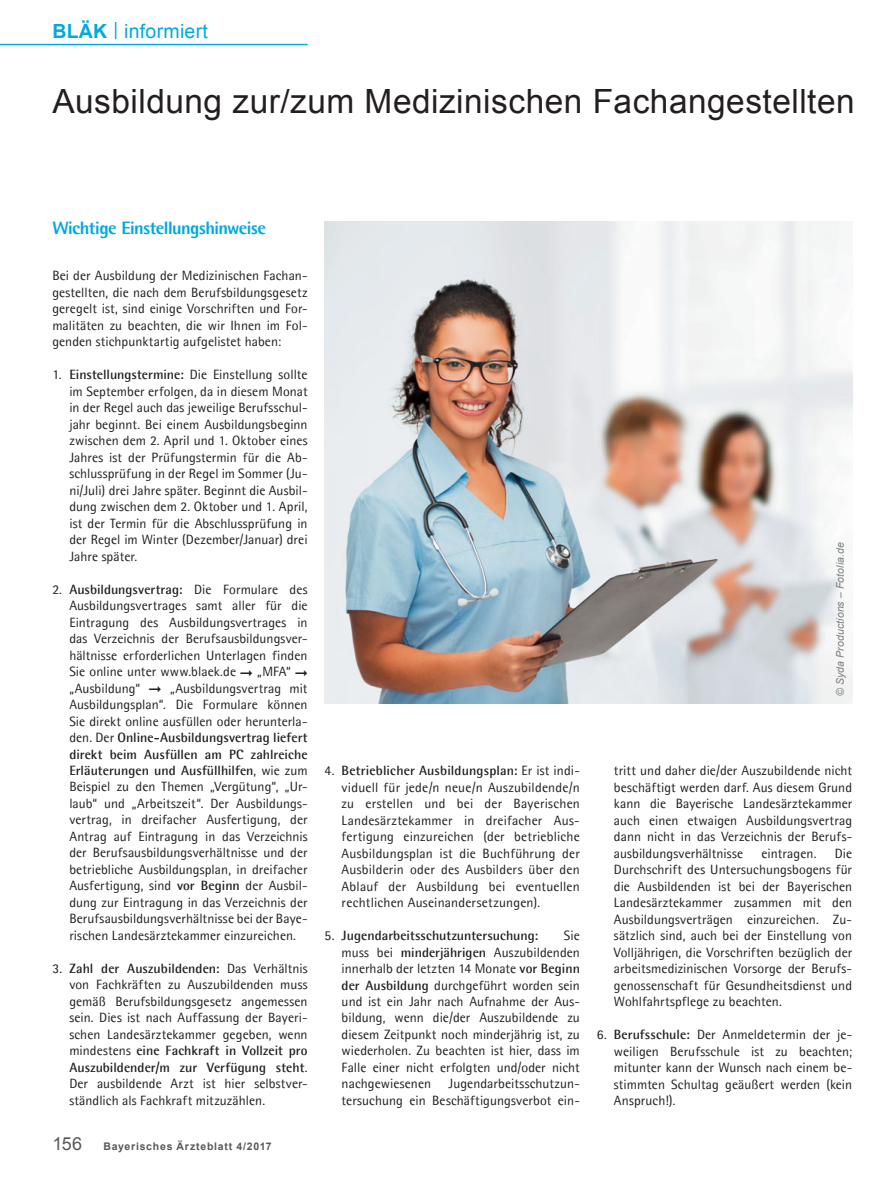
<style>
.page{position:relative;width:894px;height:1190px;background:#fff}
.page>*{position:absolute;margin:0;border:0;box-sizing:border-box;transform-origin:0 0}
.t1{font:33.45px "Arial";letter-spacing:.015em;color:#231f20}
.t2{font:19.5px "Arial";letter-spacing:.015em;color:#00a9e0}
.t3{font:800 18px "Agfa Rotis Semisans";letter-spacing:-.03em;color:#00a9e0}
.t4{font:13.5px/16.5px "Agfa Rotis Semisans";letter-spacing:.005em;color:#231f20;text-align:justify}
.t5{font:700 13.5px "Agfa Rotis Semisans";letter-spacing:.005em;color:#231f20}
.t6{font:700 10.5px "Arial";letter-spacing:.07em;color:#58595b}
.t7{font:italic 10.5px "Arial";letter-spacing:.01em;color:#807f83}
.s1{font-weight:700}
.s2{font-weight:400;font-size:18px}
.s3{font-weight:400}
</style>
<div class="page">
<hr style="left:0;top:44px;width:307px;height:1px;background:#00a9e0">
<img style="left:324px;top:221px;width:528px;height:483px">
<h2 class="t2" style="left:52px;top:20px;width:157px"><span class="s1">BLÄK</span> <sup>|</sup> informiert</h2>
<h1 class="t1" style="left:52px;top:83px;width:803px">Ausbildung zur/zum Medizinischen Fachangestellten</h1>
<h3 class="t3" style="left:52px;top:216px;width:215px">Wichtige Einstellungshinweise</h3>
<p class="t4" style="left:52px;top:267px;width:257px">Bei der Ausbildung der Medizinischen Fachan&shy;gestellten, die nach dem Berufsbildungsgesetz geregelt ist, sind einige Vorschriften und For&shy;malitäten zu beachten, die wir Ihnen im Fol&shy;genden stichpunktartig aufgelistet haben:</p>
<p class="t4" style="left:69px;top:366px;width:240px;text-indent:-17px">1. <span class="s1">Einstellungstermine:</span> Die Einstellung sollte im September erfolgen, da in diesem Monat in der Regel auch das jeweilige Berufsschul&shy;jahr beginnt. Bei einem Ausbildungsbeginn zwischen dem 2. April und 1. Oktober eines Jahres ist der Prüfungstermin für die Ab&shy;schlussprüfung in der Regel im Sommer (Ju&shy;ni/Juli) drei Jahre später. Beginnt die Ausbil&shy;dung zwischen dem 2. Oktober und 1. April, ist der Termin für die Abschlussprüfung in der Regel im Winter (Dezember/Januar) drei Jahre später.</p>
<p class="t4" style="left:69px;top:581px;width:240px;text-indent:-17px">2. <span class="s1">Ausbildungsvertrag:</span> Die Formulare des Ausbildungsvertrages samt aller für die Eintragung des Ausbildungsvertrages in das Verzeichnis der Berufsausbildungsver&shy;hältnisse erforderlichen Unterlagen finden Sie online unter www.blaek.de</p>
<p class="t4" style="left:257px;top:663px;width:35px">„MFA“</p>
<p class="t4" style="left:69px;top:680px;width:240px;text-indent:101px">„Ausbildungsvertrag mit Ausbildungsplan“. Die Formulare können Sie direkt online ausfüllen oder herunterla&shy;den. Der <span class="s1">Online-Ausbildungsvertrag liefert direkt beim Ausfüllen am PC zahlreiche Erläuterungen und Ausfüllhilfen</span>, wie zum Beispiel zu den Themen „Vergütung“, „Ur&shy;laub“ und „Arbeitszeit“. Der Ausbildungs&shy;vertrag, in dreifacher Ausfertigung, der Antrag auf Eintragung in das Verzeichnis der Berufsausbildungsverhältnisse und der betriebliche Ausbildungsplan, in dreifacher Ausfertigung, sind <span class="s1">vor Beginn</span> der Ausbil&shy;dung zur Eintragung in das Verzeichnis der Berufsausbildungsverhältnisse bei der Baye&shy;rischen Landesärztekammer einzureichen.</p>
<p class="t4" style="left:69px;top:960px;width:240px;text-indent:-17px">3. <span class="s1">Zahl der Auszubildenden:</span> Das Verhältnis von Fachkräften zu Auszubildenden muss gemäß Berufsbildungsgesetz angemessen sein. Dies ist nach Auffassung der Bayeri&shy;schen Landesärztekammer gegeben, wenn mindestens <span class="s1">eine Fachkraft in Vollzeit pro Auszubildender/m zur Verfügung steht</span>.<br>Der ausbildende Arzt ist hier selbstver&shy;ständlich als Fachkraft mitzuzählen.</p>
<p class="t4" style="left:69px;top:680px;width:73px">„Ausbildung“</p>
<p class="t6" style="left:52px;top:1140px;width:221px"><span class="s2">156</span> Bayerisches Ärzteblatt 4/2017</p>
<p class="t4" style="left:341px;top:762px;width:240px;text-indent:-17px">4. <span class="s1">Betrieblicher Ausbildungsplan:</span> Er ist indi&shy;viduell für jede/n neue/n Auszubildende/n zu erstellen und bei der Bayerischen Landesärztekammer in dreifacher Aus&shy;fertigung einzureichen (der betriebliche Ausbildungsplan ist die Buchführung der Ausbilderin oder des Ausbilders über den Ablauf der Ausbildung bei eventuellen rechtlichen Auseinandersetzungen).</p>
<p class="t5" style="left:324px;top:927px;width:215px"><span class="s3">5.</span> Jugendarbeitsschutzuntersuchung:</p>
<p class="t4" style="left:341px;top:927px;width:240px;text-indent:222px">Sie muss bei <span class="s1">minderjährigen</span> Auszubildenden innerhalb der letzten 14 Monate <span class="s1">vor Beginn der Ausbildung</span> durchgeführt worden sein und ist ein Jahr nach Aufnahme der Aus&shy;bildung, wenn die/der Auszubildende zu diesem Zeitpunkt noch minderjährig ist, zu wiederholen. Zu beachten ist hier, dass im Falle einer nicht erfolgten und/oder nicht nachgewiesenen</p>
<p class="t4" style="left:341px;top:1076px;width:240px;text-align:right">Jugendarbeitsschutzun-<br>tersuchung ein Beschäftigungsverbot ein-</p>
<p class="t7" style="left:834px;top:696px;width:155px;rotate:-90deg">© Syda Productions – Fotolia.de</p>
<p class="t4" style="left:614px;top:762px;width:240px">tritt und daher die/der Auszubildende nicht beschäftigt werden darf. Aus diesem Grund kann die Bayerische Landesärztekammer auch einen etwaigen Ausbildungsvertrag dann nicht in das Verzeichnis der Berufs&shy;ausbildungsverhältnisse</p>
<p class="t4" style="left:614px;top:845px;width:240px;text-indent:221px">Die Durchschrift des Untersuchungsbogens für die Ausbildenden ist bei der Bayerischen Landesärztekammer zusammen mit den Ausbildungsverträgen einzureichen. Zu&shy;sätzlich sind, auch bei der Einstellung von Volljährigen, die Vorschriften bezüglich der arbeitsmedizinischen Vorsorge der Berufs&shy;genossenschaft für Gesundheitsdienst und Wohlfahrtspflege zu beachten.</p>
<p class="t4" style="left:614px;top:1026px;width:240px;text-indent:-17px">6. <span class="s1">Berufsschule:</span> Der Anmeldetermin der je&shy;weiligen Berufsschule ist zu beachten; mitunter kann der Wunsch nach einem be&shy;stimmten Schultag geäußert werden (kein Anspruch!).</p>
<p class="t4" style="left:761px;top:845px;width:56px">eintragen.</p>
</div>
